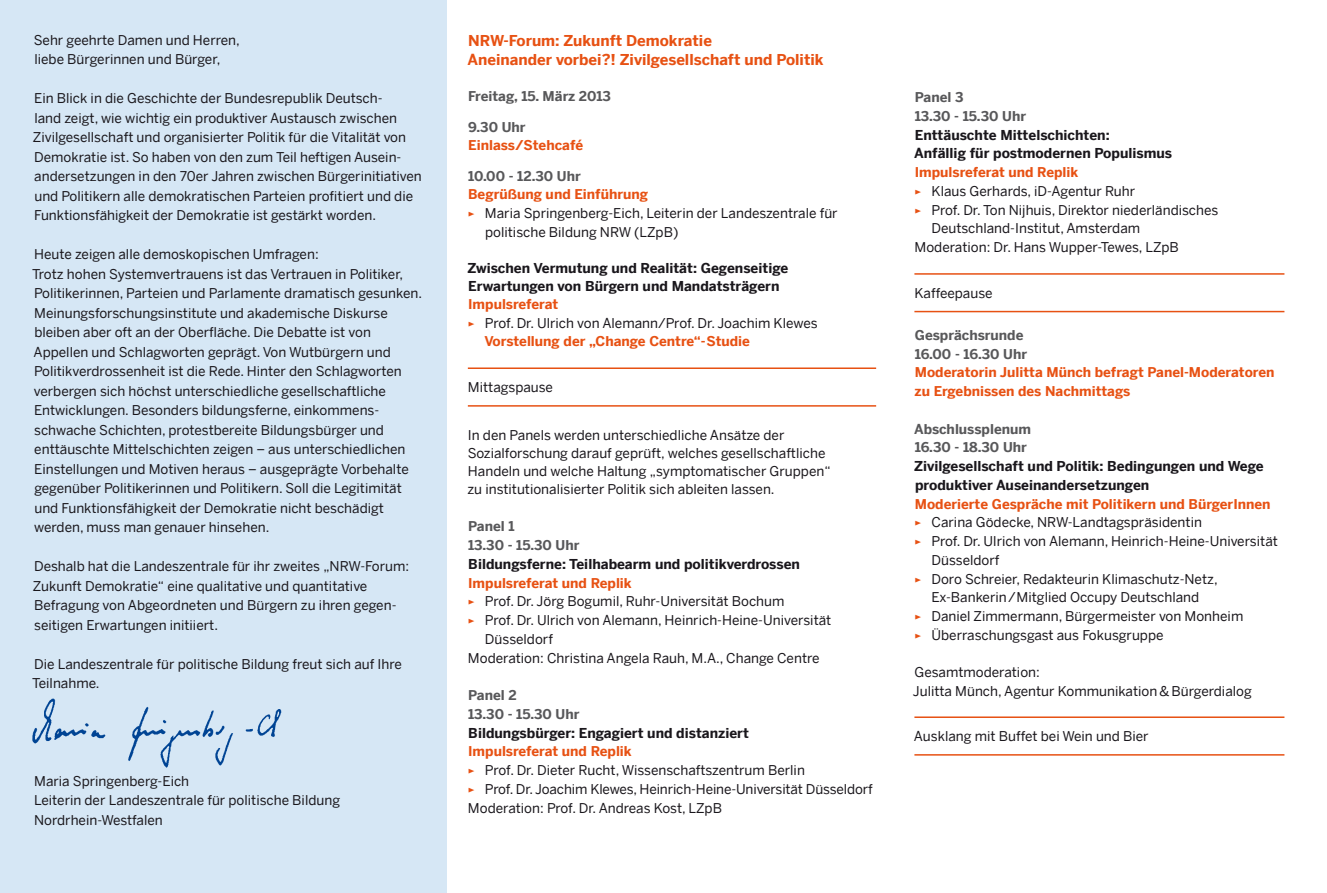
<style>
.page{position:relative;width:1327px;height:893px;background:#fff}
.page>*{position:absolute;margin:0;border:0;box-sizing:border-box;transform-origin:0 0}
.t1{font:700 15px/19.5px "Benton Sans";color:#e75113}
.t2{font:700 13.65px/18.8px "Benton Sans";color:#1a171c}
.t3{font:13.5px/19.5px "Benton Sans";color:#1a171c}
.t4{font:700 13.5px/18.8px "Benton Sans";color:#e75113}
.t5{font:700 13.5px/18.8px "Benton Sans";color:#58585a}
.s1{font-family:"The Sans Caps";color:#e75113}
.s2{font-weight:700;color:#e75113}
</style>
<div class="page">
<div style="left:0;top:0;width:446px;height:893px;background:#d6e7f5"></div>
<hr style="left:468px;top:367px;width:408px;height:2px;background:#e75113">
<hr style="left:468px;top:405px;width:408px;height:2px;background:#e75113">
<img style="left:32px;top:698px;width:250px;height:70px">
<hr style="left:914px;top:273px;width:370px;height:2px;background:#e75113">
<hr style="left:914px;top:311px;width:370px;height:1px;background:#e75113">
<hr style="left:914px;top:716px;width:370px;height:2px;background:#e75113">
<hr style="left:914px;top:754px;width:370px;height:2px;background:#e75113">
<p class="t3" style="left:34px;top:30px;width:207px">Sehr geehrte Damen und Herren, liebe Bürgerinnen und Bürger,</p>
<p class="t3" style="left:33px;top:88px;width:390px">Ein Blick in die Geschichte der Bundesrepublik Deutsch-<br>land zeigt, wie wichtig ein produktiver Austausch zwischen Zivilgesellschaft und organisierter Politik für die Vitalität von Demokratie ist. So haben von den zum Teil heftigen Ausein&shy;andersetzungen in den 70er Jahren zwischen Bürgerinitiativen und Politikern alle demokratischen Parteien profitiert und die Funktionsfähigkeit der Demokratie ist gestärkt worden.</p>
<p class="t3" style="left:32px;top:244px;width:391px">Heute zeigen alle demoskopischen Umfragen:<br>Trotz hohen Systemvertrauens ist das Vertrauen in Politiker, Politikerinnen, Parteien und Parlamente dramatisch gesunken.<br>Meinungsforschungsinstitute und akademische Diskurse bleiben aber oft an der Oberfläche. Die Debatte ist von Appellen und Schlagworten geprägt. Von Wutbürgern und Politikverdrossenheit ist die Rede. Hinter den Schlagworten verbergen sich höchst unterschiedliche gesellschaftliche Entwicklungen. Besonders bildungsferne, einkommens&shy;schwache Schichten, protestbereite Bildungsbürger und enttäuschte Mittelschichten zeigen – aus unterschiedlichen Einstellungen und Motiven heraus – ausgeprägte Vorbehalte gegenüber Politikerinnen und Politikern. Soll die Legitimität und Funktionsfähigkeit der Demokratie nicht beschädigt werden, muss man genauer hinsehen.</p>
<p class="t3" style="left:33px;top:556px;width:378px">Deshalb hat die Landeszentrale für ihr zweites „NRW-Forum:<br>Zukunft Demokratie“ eine qualitative und quantitative Befragung von Abgeordneten und Bürgern zu ihren gegen&shy;seitigen Erwartungen initiiert.</p>
<p class="t3" style="left:32px;top:654px;width:371px">Die Landeszentrale für politische Bildung freut sich auf Ihre<br>Teilnahme.</p>
<p class="t3" style="left:34px;top:771px;width:307px">Maria Springenberg-Eich<br>Leiterin der Landeszentrale für politische Bildung<br>Nordrhein-Westfalen</p>
<p class="t1" style="left:467px;top:30px;width:358px">NRW-Forum: Zukunft Demokratie<br>Aneinander vorbei?! Zivilgesellschaft und Politik</p>
<p class="t5" style="left:468px;top:87px;width:144px">Freitag, 15. März 2013</p>
<p class="t5" style="left:468px;top:117px;width:59px">9.30 Uhr</p>
<p class="t4" style="left:468px;top:135px;width:117px">Einlass/Stehcafé</p>
<p class="t5" style="left:468px;top:166px;width:114px">10.00 - 12.30 Uhr</p>
<p class="t4" style="left:468px;top:185px;width:181px">Begrüßung und Einführung</p>
<p class="t3" style="left:467px;top:203px;width:372px"><span class="s1">&gt;</span> Maria Springenberg-Eich, Leiterin der Landeszentrale für</p>
<p class="t3" style="left:485px;top:222px;width:195px">politische Bildung NRW (LZpB)</p>
<p class="t2" style="left:467px;top:259px;width:322px;line-height:18px">Zwischen Vermutung und Realität: Gegenseitige<br>Erwartungen von Bürgern und Mandatsträgern</p>
<p class="t4" style="left:468px;top:294px;width:92px">Impulsreferat</p>
<p class="t3" style="left:467px;top:313px;width:352px"><span class="s1">&gt;</span> Prof. Dr. Ulrich von Alemann/Prof. Dr. Joachim Klewes</p>
<p class="t4" style="left:484px;top:332px;width:267px">Vorstellung der „Change Centre“-Studie</p>
<p class="t3" style="left:468px;top:378px;width:86px">Mittagspause</p>
<p class="t3" style="left:467px;top:426px;width:365px;line-height:18px">In den Panels werden unterschiedliche Ansätze der Sozialforschung darauf geprüft, welches gesellschaftliche Handeln und welche Haltung „symptomatischer Gruppen“ zu institutionalisierter Politik sich ableiten lassen.</p>
<p class="t5" style="left:468px;top:517px;width:113px">Panel 1<br>13.30 - 15.30 Uhr</p>
<p class="t2" style="left:468px;top:554px;width:333px">Bildungsferne: Teilhabearm und politikverdrossen</p>
<p class="t4" style="left:468px;top:573px;width:165px">Impulsreferat und Replik</p>
<p class="t3" style="left:467px;top:591px;width:318px"><span class="s1">&gt;</span> Prof. Dr. Jörg Bogumil, Ruhr-Universität Bochum</p>
<p class="t3" style="left:467px;top:610px;width:365px"><span class="s1">&gt;</span> Prof. Dr. Ulrich von Alemann, Heinrich-Heine-Universität</p>
<p class="t3" style="left:485px;top:629px;width:69px">Düsseldorf</p>
<p class="t3" style="left:468px;top:648px;width:353px">Moderation: Christina Angela Rauh, M.A., Change Centre</p>
<p class="t5" style="left:468px;top:686px;width:113px">Panel 2<br>13.30 - 15.30 Uhr</p>
<p class="t2" style="left:468px;top:723px;width:282px">Bildungsbürger: Engagiert und distanziert</p>
<p class="t3" style="left:467px;top:742px;width:407px;line-height:18.8px"><span class="s2">Impulsreferat und Replik<br></span><span class="s1">&gt;</span> Prof. Dr. Dieter Rucht, Wissenschaftszentrum Berlin<br><span class="s1">&gt;</span> Prof. Dr. Joachim Klewes, Heinrich-Heine-Universität Düsseldorf Moderation: Prof. Dr. Andreas Kost, LZpB</p>
<p class="t5" style="left:914px;top:88px;width:113px">Panel 3<br>13.30 - 15.30 Uhr</p>
<p class="t2" style="left:914px;top:125px;width:260px">Enttäuschte Mittelschichten:<br>Anfällig für postmodernen Populismus</p>
<p class="t4" style="left:915px;top:163px;width:165px">Impulsreferat und Replik</p>
<p class="t3" style="left:914px;top:181px;width:223px"><span class="s1">&gt;</span> Klaus Gerhards, iD-Agentur Ruhr</p>
<p class="t3" style="left:914px;top:200px;width:306px"><span class="s1">&gt;</span> Prof. Dr. Ton Nijhuis, Direktor niederländisches</p>
<p class="t3" style="left:931px;top:218px;width:210px">Deutschland-Institut, Amsterdam</p>
<p class="t3" style="left:914px;top:237px;width:266px">Moderation: Dr. Hans Wupper-Tewes, LZpB</p>
<p class="t3" style="left:914px;top:283px;width:80px">Kaffeepause</p>
<p class="t5" style="left:914px;top:325px;width:114px">Gesprächsrunde<br>16.00 - 16.30 Uhr</p>
<p class="t4" style="left:914px;top:363px;width:361px">Moderatorin Julitta Münch befragt Panel-Moderatoren zu Ergebnissen des Nachmittags</p>
<p class="t5" style="left:914px;top:419px;width:118px">Abschlussplenum<br>16.30 - 18.30 Uhr</p>
<p class="t2" style="left:914px;top:457px;width:351px">Zivilgesellschaft und Politik: Bedingungen und Wege produktiver Auseinandersetzungen</p>
<p class="t4" style="left:914px;top:494px;width:357px">Moderierte Gespräche mit Politikern und BürgerInnen</p>
<p class="t3" style="left:914px;top:512px;width:289px"><span class="s1">&gt;</span> Carina Gödecke, NRW-Landtagspräsidentin</p>
<p class="t3" style="left:914px;top:531px;width:365px"><span class="s1">&gt;</span> Prof. Dr. Ulrich von Alemann, Heinrich-Heine-Universität</p>
<p class="t3" style="left:931px;top:550px;width:69px">Düsseldorf</p>
<p class="t3" style="left:914px;top:569px;width:305px"><span class="s1">&gt;</span> Doro Schreier, Redakteurin Klimaschutz-Netz,</p>
<p class="t3" style="left:931px;top:587px;width:269px">Ex-Bankerin/Mitglied Occupy Deutschland</p>
<p class="t3" style="left:914px;top:606px;width:331px"><span class="s1">&gt;</span> Daniel Zimmermann, Bürgermeister von Monheim</p>
<p class="t3" style="left:914px;top:625px;width:251px"><span class="s1">&gt;</span> Überraschungsgast aus Fokusgruppe</p>
<p class="t3" style="left:913px;top:663px;width:340px;line-height:18.8px">Gesamtmoderation:<br>Julitta Münch, Agentur Kommunikation &amp; Bürgerdialog</p>
<p class="t3" style="left:914px;top:726px;width:236px">Ausklang mit Buffet bei Wein und Bier</p>
</div>
